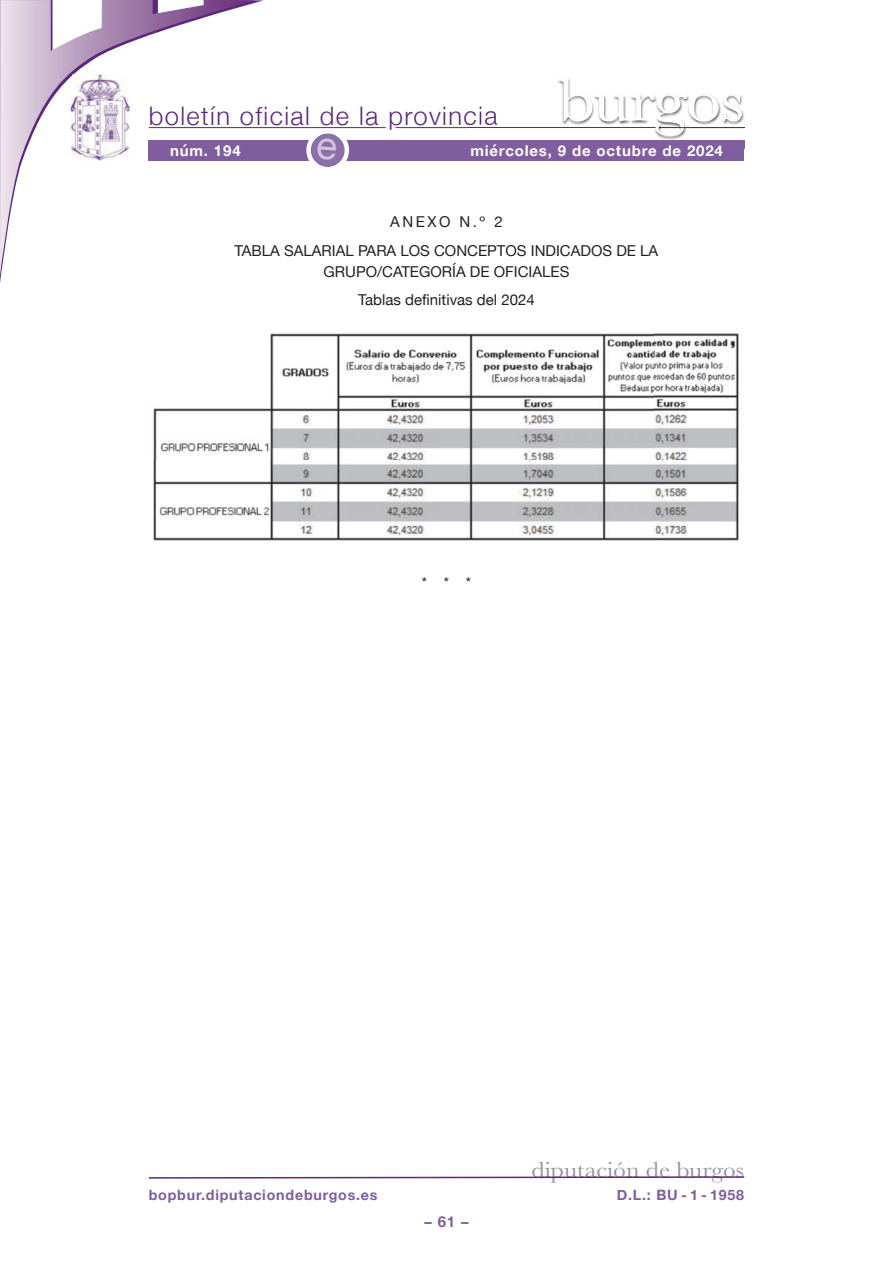
<style>
.page{position:relative;width:893px;height:1263px;background:#fff}
.page>*{position:absolute;margin:0;border:0;box-sizing:border-box;transform-origin:0 0}
.t1{font:63px "Baskerville";letter-spacing:-.01em;color:#fff;scale:1.12 1}
.t2{font:300 25.5px "Helvetica Neue";letter-spacing:.055em;color:#5c2781}
.t3{font:22.5px "Baskerville";color:#939598;scale:1.12 1}
.t4{font:15px/29.5px "Helvetica Neue";color:#231f20;text-align:center}
.t5{font:700 15px "Helvetica Neue";letter-spacing:.055em;color:#fff}
.t6{font:700 15px "Helvetica Neue";color:#7f5d9e}
.t7{font:700 14.25px "Helvetica Neue";letter-spacing:.055em;color:#7f5d9e}
</style>
<div class="page">
<hr style="left:396px;top:127px;width:348px;height:1px;background:#5c2781">
<hr style="left:149px;top:127px;width:237px;height:1px;background:#5c2781">
<svg style="left:0;top:0;width:255px;height:275px"></svg>
<div style="left:149px;top:140px;width:595px;height:20px;background:#7f5d9e"></div>
<svg style="left:148px;top:1176px;width:597px;height:3px"></svg>
<img style="left:468px;top:78px;width:277px;height:71px">
<img style="left:468px;top:127px;width:191px;height:1px">
<img style="left:468px;top:140px;width:276px;height:9px">
<img style="left:471px;top:144px;width:52px;height:5px">
<hr style="left:659px;top:127px;width:85px;height:1px;background:#5c2781">
<img style="left:71px;top:74px;width:59px;height:87px">
<img style="left:153px;top:333px;width:586px;height:208px">
<svg style="left:306px;top:133px;width:43px;height:34px"></svg>
<h2 class="t2" style="left:149px;top:100px;width:350px">boletín oficial de la provincia</h2>
<h1 class="t1" style="left:558px;top:64px;width:168px">burgos</h1>
<p class="t5" style="left:170px;top:141px;width:72px">núm. 194</p>
<p class="t5" style="left:470px;top:141px;width:254px">miércoles, 9 de octubre de 2024</p>
<p class="t4" style="left:235px;top:207px;width:425px">ANExO N.º 2<br>TABLA SALARIAL PARA LOS CONCEPTOS INDICADOS DE LA</p>
<p class="t4" style="left:324px;top:258px;width:247px;line-height:27.3px">GRUPO/CATEGORÍA DE OFICIALES<br>Tablas definitivas del 2024</p>
<p class="t4" style="left:422px;top:567px;width:51px">* * *</p>
<h3 class="t3" style="left:531px;top:1157px;width:191px">diputación de burgos</h3>
<p class="t7" style="left:149px;top:1186px;width:230px">bopbur.diputaciondeburgos.es</p>
<p class="t7" style="left:617px;top:1186px;width:129px">D.L.: BU - 1 - 1958</p>
<p class="t6" style="left:424px;top:1212px;width:46px">– 61 –</p>
</div>
